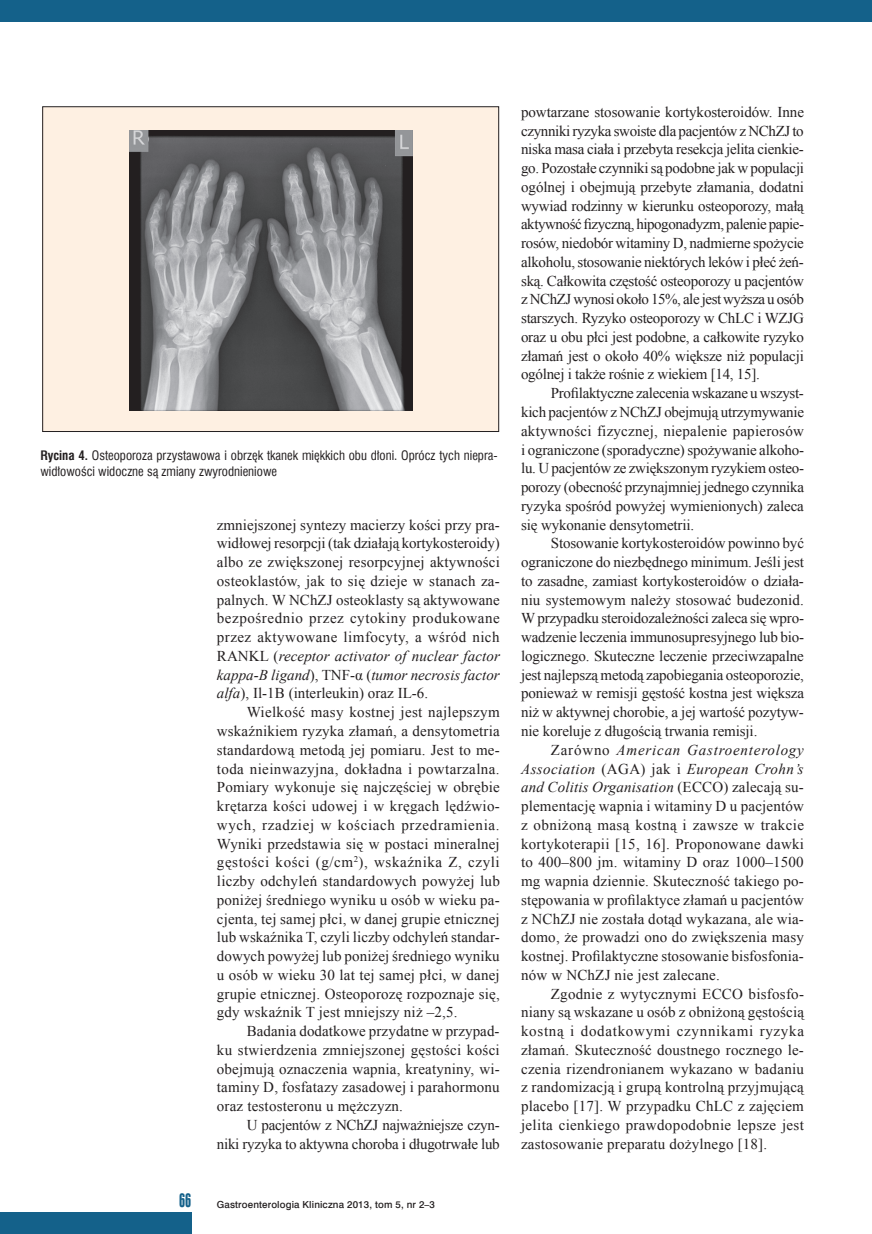
<style>
.page{position:relative;width:872px;height:1234px;background:#fff}
.page>*{position:absolute;margin:0;border:0;box-sizing:border-box;transform-origin:0 0}
.t1{font:18px "Swis 924 EU";color:#14618a}
.t2{font:15px/18.8px "Times New Roman";color:#231f20;text-align:justify}
.t3{font:15px/18.8px "Times New Roman";letter-spacing:-.02em;color:#231f20;text-align:right}
.t4{font:12.75px/15.6px "Swis 721 Cn EU";color:#231f20}
.t5{font:9.75px "Swis 721 Md EU";letter-spacing:.015em;color:#231f20}
.s1{font-weight:700}
.s2{font-style:italic}
</style>
<div class="page">
<div style="left:0;top:0;width:872px;height:21px;background:#14618a"></div>
<div style="left:0;top:1212px;width:191px;height:21px;background:#14618a"></div>
<div style="left:43px;top:107px;width:456px;height:324px;background:#fef0e2"></div>
<div style="left:42px;top:106px;width:457px;height:326px;border:1px solid #231f20"></div>
<img style="left:129px;top:130px;width:283px;height:280px">
<p class="t4" style="left:40px;top:447px;width:459px"><span class="s1">Rycina 4.</span> Osteoporoza przystawowa i obrzęk tkanek miękkich obu dłoni. Oprócz tych niepra&shy;widłowości widoczne są zmiany zwyrodnieniowe</p>
<p class="t2" style="left:217px;top:515px;width:284px">zmniejszonej syntezy macierzy kości przy pra&shy;widłowej resorpcji (tak działają kortykosteroidy) albo ze zwiększonej resorpcyjnej aktywności osteoklastów, jak to się dzieje w stanach za&shy;palnych. W NChZJ osteoklasty są aktywowane bezpośrednio przez cytokiny produkowane przez aktywowane limfocyty, a wśród nich RANKL (<span class="s2">receptor activator of nuclear factor kappa-B ligand</span>), TNF-α (<span class="s2">tumor necrosis factor alfa</span>), Il-1B (interleukin) oraz IL-6.</p>
<p class="t2" style="left:217px;top:702px;width:284px;text-indent:30px">Wielkość masy kostnej jest najlepszym wskaźnikiem ryzyka złamań, a densytometria standardową metodą jej pomiaru. Jest to me&shy;toda nieinwazyjna, dokładna i powtarzalna.<br>Pomiary wykonuje się najczęściej w obrębie krętarza kości udowej i w kręgach lędźwio&shy;wych, rzadziej w kościach przedramienia.<br>Wyniki przedstawia się w postaci mineralnej gęstości kości (g/cm<sup>2</sup>), wskaźnika Z, czyli liczby odchyleń standardowych powyżej lub poniżej średniego wyniku u osób w wieku pa&shy;cjenta, tej samej płci, w danej grupie etnicznej lub wskaźnika T, czyli liczby odchyleń standar&shy;dowych powyżej lub poniżej średniego wyniku u osób w wieku 30 lat tej samej płci, w danej grupie etnicznej. Osteoporozę rozpoznaje się, gdy wskaźnik T jest mniejszy niż –2,5.</p>
<p class="t2" style="left:217px;top:1021px;width:284px;text-indent:30px">Badania dodatkowe przydatne w przypad&shy;ku stwierdzenia zmniejszonej gęstości kości obejmują oznaczenia wapnia, kreatyniny, wi&shy;taminy D, fosfatazy zasadowej i parahormonu oraz testosteronu u mężczyzn.</p>
<p class="t3" style="left:217px;top:1115px;width:284px">U pacjentów z NChZJ najważniejsze czyn-<br>niki ryzyka to aktywna choroba i długotrwałe lub</p>
<p class="t1" style="left:179px;top:1188px;width:14px">66</p>
<p class="t5" style="left:217px;top:1198px;width:220px">Gastroenterologia Kliniczna 2013, tom 5, nr 2–3</p>
<p class="t2" style="left:521px;top:102px;width:284px">powtarzane stosowanie kortykosteroidów. Inne czynniki ryzyka swoiste dla pacjentów z NChZJ to niska masa ciała i przebyta resekcja jelita cienkie&shy;go. Pozostałe czynniki są podobne jak w populacji ogólnej i obejmują przebyte złamania, dodatni wywiad rodzinny w kierunku osteoporozy, małą aktywność fizyczną, hipogonadyzm, palenie papie&shy;rosów, niedobór witaminy D, nadmierne spożycie alkoholu, stosowanie niektórych leków i płeć żeń&shy;ską. Całkowita częstość osteoporozy u pacjentów z NChZJ wynosi około 15%, ale jest wyższa u osób starszych. Ryzyko osteoporozy w ChLC i WZJG oraz u obu płci jest podobne, a całkowite ryzyko złamań jest o około 40% większe niż populacji ogólnej i także rośnie z wiekiem [14, 15].</p>
<p class="t2" style="left:521px;top:383px;width:284px;text-indent:30px">Profilaktyczne zalecenia wskazane u wszyst&shy;kich pacjentów z NChZJ obejmują utrzymywanie aktywności fizycznej, niepalenie papierosów i ograniczone (sporadyczne) spożywanie alkoho&shy;lu. U pacjentów ze zwiększonym ryzykiem osteo&shy;porozy (obecność przynajmniej jednego czynnika ryzyka spośród powyżej wymienionych) zaleca się wykonanie densytometrii.</p>
<p class="t2" style="left:521px;top:533px;width:284px;text-indent:30px">Stosowanie kortykosteroidów powinno być ograniczone do niezbędnego minimum. Jeśli jest to zasadne, zamiast kortykosteroidów o działa&shy;niu systemowym należy stosować budezonid.<br>W przypadku steroidozależności zaleca się wpro&shy;wadzenie leczenia immunosupresyjnego lub bio&shy;logicznego. Skuteczne leczenie przeciwzapalne jest najlepszą metodą zapobiegania osteoporozie, ponieważ w remisji gęstość kostna jest większa niż w aktywnej chorobie, a jej wartość pozytyw&shy;nie koreluje z długością trwania remisji.</p>
<p class="t2" style="left:521px;top:740px;width:284px;text-indent:30px">Zarówno <span class="s2">American Gastroenterology Association</span> (AGA) jak i <span class="s2">European Crohn’s and Colitis Organisation</span> (ECCO) zalecają su&shy;plementację wapnia i witaminy D u pacjentów z obniżoną masą kostną i zawsze w trakcie kortykoterapii [15, 16]. Proponowane dawki to 400–800 jm. witaminy D oraz 1000–1500 mg wapnia dziennie. Skuteczność takiego po&shy;stępowania w profilaktyce złamań u pacjentów z NChZJ nie została dotąd wykazana, ale wia&shy;domo, że prowadzi ono do zwiększenia masy kostnej. Profilaktyczne stosowanie bisfosfonia&shy;nów w NChZJ nie jest zalecane.</p>
<p class="t2" style="left:521px;top:983px;width:284px;text-indent:30px">Zgodnie z wytycznymi ECCO bisfosfo&shy;niany są wskazane u osób z obniżoną gęstością kostną i dodatkowymi czynnikami ryzyka złamań. Skuteczność doustnego rocznego le&shy;czenia rizendronianem wykazano w badaniu z randomizacją i grupą kontrolną przyjmującą placebo [17]. W przypadku ChLC z zajęciem jelita cienkiego prawdopodobnie lepsze jest zastosowanie preparatu dożylnego [18].</p>
</div>
